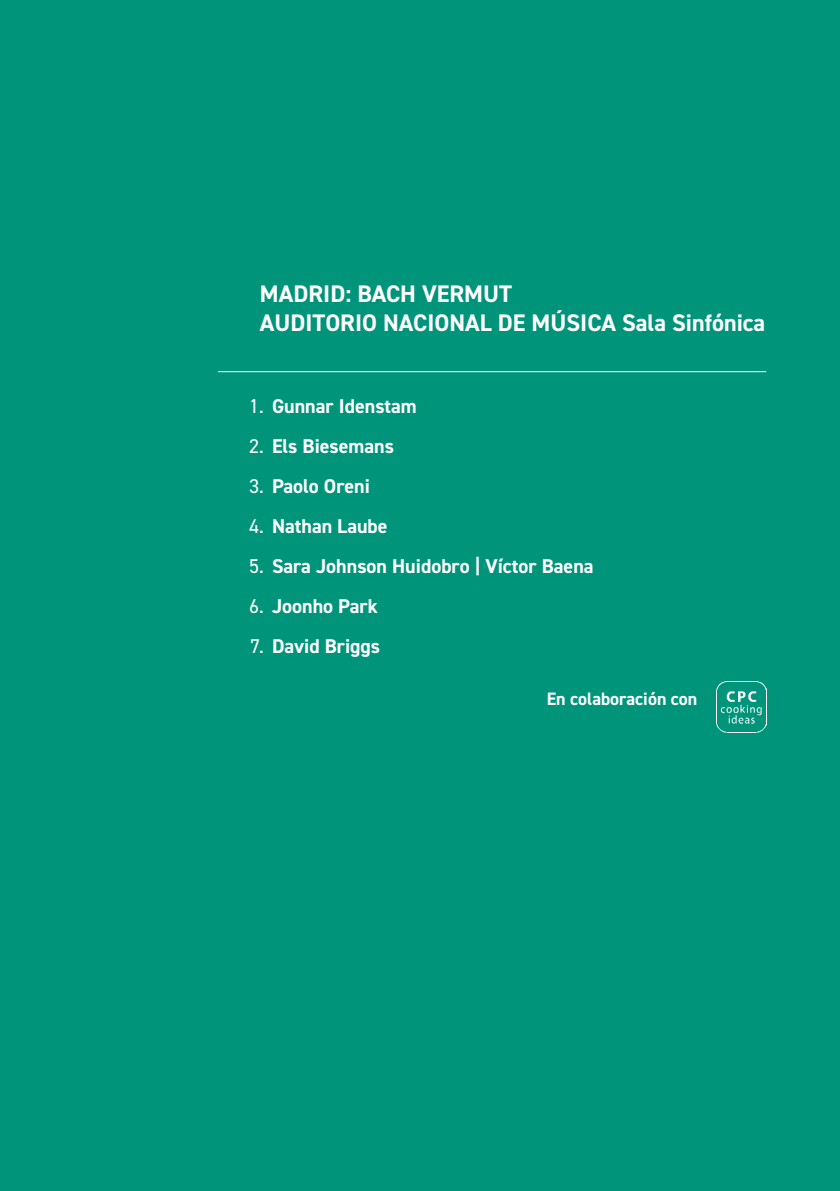
<style>
.page{position:relative;width:840px;height:1191px;background:#fff}
.page>*{position:absolute;margin:0;border:0;box-sizing:border-box;transform-origin:0 0}
.t1{font:700 24px/28.8px "DIN2014";color:#fff}
.t2{font:700 20px "DIN2014";color:#fff}
.t3{font:700 18px "DIN2014";color:#fff}
.s1{font-weight:400}
</style>
<div class="page">
<div style="left:0;top:0;width:839px;height:1191px;background:#00957b"></div>
<hr style="left:218px;top:371px;width:547px;height:1px;background:#fff">
<img style="left:716px;top:682px;width:49px;height:50px">
<p class="t1" style="left:260px;top:279px;width:506px">MADRID: BACH VERMUT<br>AUDITORIO NACIONAL DE MÚSICA Sala Sinfónica</p>
<p class="t2" style="left:249px;top:392px;width:169px"><span class="s1">1.</span> Gunnar Idenstam</p>
<p class="t2" style="left:249px;top:432px;width:146px"><span class="s1">2.</span> Els Biesemans</p>
<p class="t2" style="left:249px;top:472px;width:122px"><span class="s1">3.</span> Paolo Oreni</p>
<p class="t2" style="left:249px;top:512px;width:140px"><span class="s1">4.</span> Nathan Laube</p>
<p class="t2" style="left:249px;top:552px;width:345px"><span class="s1">5.</span> Sara Johnson Huidobro | Víctor Baena</p>
<p class="t2" style="left:249px;top:592px;width:130px"><span class="s1">6.</span> Joonho Park</p>
<p class="t2" style="left:250px;top:632px;width:131px"><span class="s1">7.</span> David Briggs</p>
<p class="t3" style="left:546px;top:686px;width:152px">En colaboración con</p>
</div>
